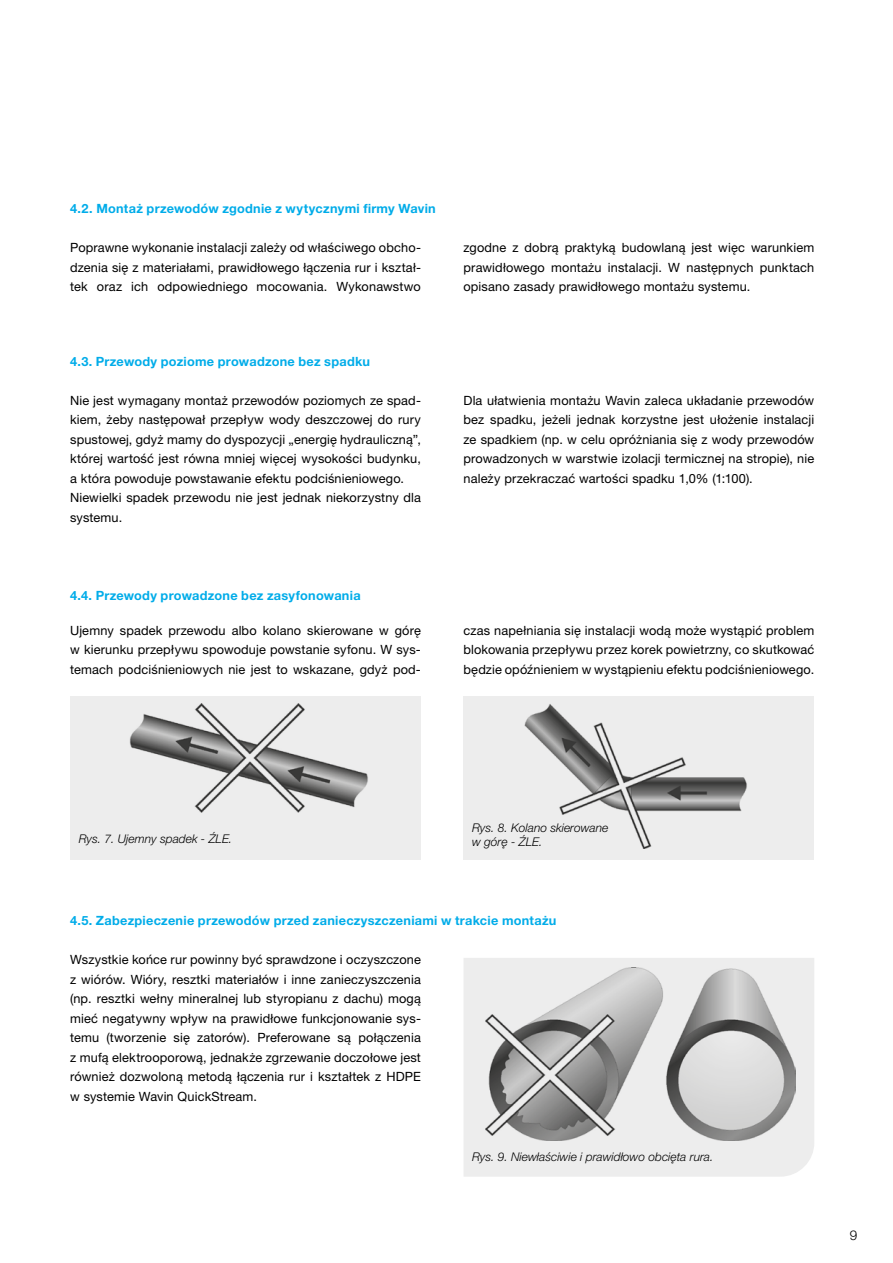
<style>
.page{position:relative;width:893px;height:1263px;background:#fff}
.page>*{position:absolute;margin:0;border:0;box-sizing:border-box;transform-origin:0 0}
.t1{font:300 13.5px "Helvetica Neue LT Pro";color:#000}
.t2{font:12.75px/19.5px "Helvetica Neue LT Pro";letter-spacing:.01em;color:#000;text-align:justify}
.t3{font:700 12.75px "Helvetica Neue LT Pro";letter-spacing:.02em;color:#00ace9}
.t4{font:italic 300 12px/14.4px "Helvetica Neue LT Pro";color:#000}
</style>
<div class="page">
<div style="left:70px;top:696px;width:351px;height:163px;background:#ededed"></div>
<div style="left:463px;top:696px;width:351px;height:163px;background:#ededed"></div>
<div style="left:464px;top:958px;width:350px;height:219px;background:#ededed"></div>
<img style="left:129px;top:703px;width:239px;height:110px">
<img style="left:524px;top:704px;width:223px;height:144px">
<img style="left:485px;top:968px;width:310px;height:172px">
<p class="t3" style="left:70px;top:201px;width:367px">4.2. Montaż przewodów zgodnie z wytycznymi firmy Wavin</p>
<p class="t2" style="left:70px;top:238px;width:352px">Poprawne wykonanie instalacji zależy od właściwego obcho&shy;dzenia się z materiałami, prawidłowego łączenia rur i kształ&shy;tek oraz ich odpowiedniego mocowania. Wykonawstwo</p>
<p class="t2" style="left:463px;top:238px;width:352px">zgodne z dobrą praktyką budowlaną jest więc warunkiem prawidłowego montażu instalacji. W następnych punktach opisano zasady prawidłowego montażu systemu.</p>
<p class="t3" style="left:70px;top:353px;width:301px">4.3. Przewody poziome prowadzone bez spadku</p>
<p class="t2" style="left:70px;top:390px;width:352px;text-align:left">Nie jest wymagany montaż przewodów poziomych ze spad&shy;kiem, żeby następował przepływ wody deszczowej do rury spustowej, gdyż mamy do dyspozycji „energię hydrauliczną”, której wartość jest równa mniej więcej wysokości budynku, a która powoduje powstawanie efektu podciśnieniowego.<br>Niewielki spadek przewodu nie jest jednak niekorzystny dla systemu.</p>
<p class="t2" style="left:463px;top:390px;width:352px">Dla ułatwienia montażu Wavin zaleca układanie przewodów bez spadku, jeżeli jednak korzystne jest ułożenie instalacji ze spadkiem (np. w celu opróżniania się z wody przewodów prowadzonych w warstwie izolacji termicznej na stropie), nie należy przekraczać wartości spadku 1,0% (1:100).</p>
<p class="t3" style="left:70px;top:587px;width:292px">4.4. Przewody prowadzone bez zasyfonowania</p>
<p class="t2" style="left:70px;top:620px;width:352px">Ujemny spadek przewodu albo kolano skierowane w górę w kierunku przepływu spowoduje powstanie syfonu. W sys&shy;temach podciśnieniowych nie jest to wskazane, gdyż pod-</p>
<p class="t2" style="left:463px;top:620px;width:352px">czas napełniania się instalacji wodą może wystąpić problem blokowania przepływu przez korek powietrzny, co skutkować będzie opóźnieniem w wystąpieniu efektu podciśnieniowego.</p>
<p class="t4" style="left:79px;top:832px;width:155px">Rys. 7. Ujemny spadek - ŹLE.</p>
<p class="t4" style="left:472px;top:820px;width:138px">Rys. 8. Kolano skierowane w górę - ŹLE.</p>
<p class="t3" style="left:70px;top:913px;width:488px">4.5. Zabezpieczenie przewodów przed zanieczyszczeniami w trakcie montażu</p>
<p class="t2" style="left:70px;top:950px;width:352px">Wszystkie końce rur powinny być sprawdzone i oczyszczone z wiórów. Wióry, resztki materiałów i inne zanieczyszczenia (np. resztki wełny mineralnej lub styropianu z dachu) mogą mieć negatywny wpływ na prawidłowe funkcjonowanie sys&shy;temu (tworzenie się zatorów). Preferowane są połączenia z mufą elektrooporową, jednakże zgrzewanie doczołowe jest również dozwoloną metodą łączenia rur i kształtek z HDPE w systemie Wavin QuickStream.</p>
<p class="t4" style="left:472px;top:1149px;width:243px">Rys. 9. Niewłaściwie i prawidłowo obcięta rura.</p>
<p class="t1" style="left:850px;top:1227px;width:9px">9</p>
</div>
